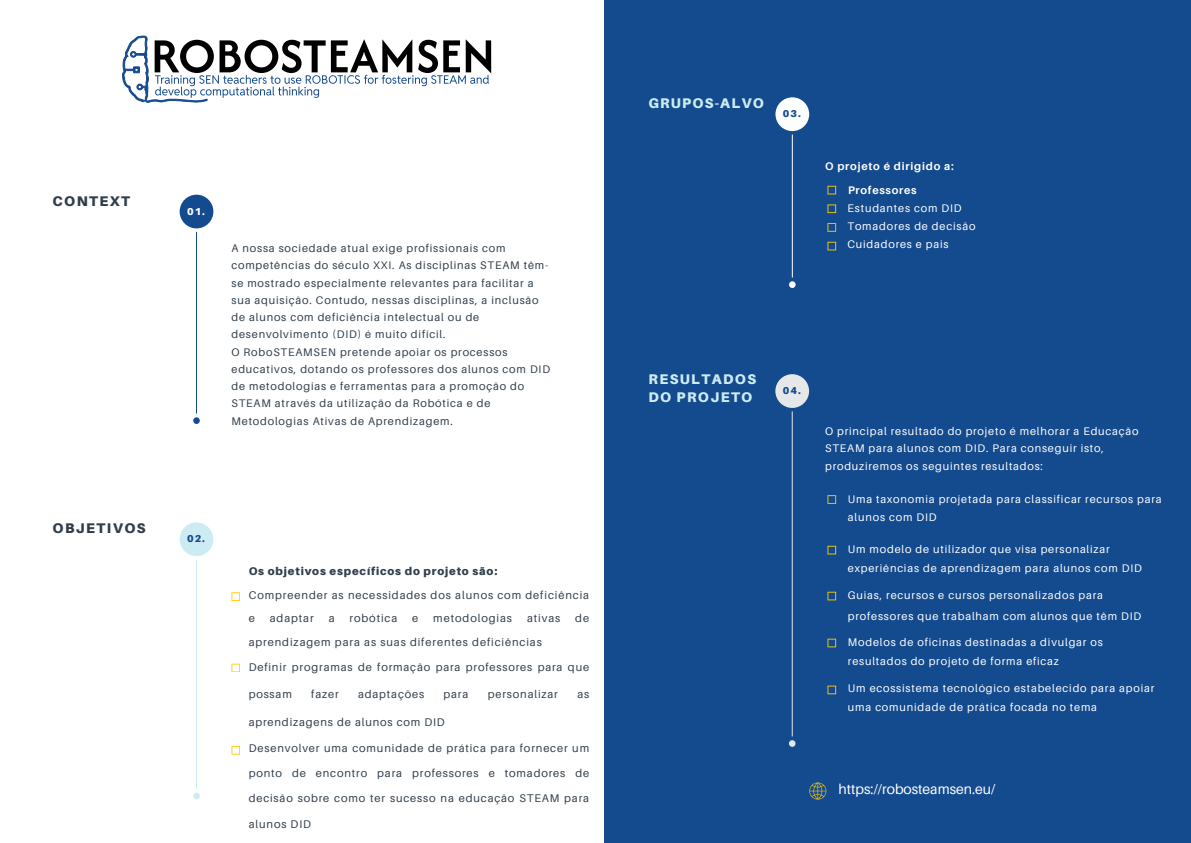
<style>
.page{position:relative;width:1191px;height:843px;background:#fff}
.page>*{position:absolute;margin:0;border:0;box-sizing:border-box;transform-origin:0 0}
.t1{font:900 14px/18px "Aileron";letter-spacing:.1em;color:#ccebf3}
.t2{font:14px "Aileron";color:#fdfefe}
.t3{font:900 14px "Aileron";letter-spacing:.1em;color:#313e4b}
.t4{font:11.1px/23.5px "Aileron";letter-spacing:.075em;color:#313e4b}
.t5{font:11px/18.4px "Aileron";letter-spacing:.075em;color:#fff}
.t6{font:11px/17.2px "Aileron";letter-spacing:.075em;color:#313e4b}
.t7{font:700 11px/23.2px "Aileron";letter-spacing:.075em;color:#fff}
.t8{font:900 10px "Aileron";color:#144a8e}
.t9{font:900 10px "Aileron";color:#fff}
.s1{font-weight:900}
</style>
<div class="page">
<div style="left:193px;top:417px;width:7px;height:7px;background:#144a8e;border-radius:50%"></div>
<svg style="left:196px;top:232px;width:1px;height:181px"></svg>
<div style="left:180px;top:195px;width:33px;height:33px;background:#144a8e;border-radius:50%"></div>
<div style="left:193px;top:792px;width:7px;height:7px;background:#ccebf3;border-radius:50%"></div>
<svg style="left:196px;top:559px;width:1px;height:229px"></svg>
<div style="left:180px;top:522px;width:33px;height:34px;background:#ccebf3;border-radius:50%"></div>
<svg style="left:122px;top:36px;width:369px;height:67px"></svg>
<svg style="left:231px;top:592px;width:9px;height:8px"></svg>
<svg style="left:231px;top:663px;width:9px;height:9px"></svg>
<svg style="left:231px;top:746px;width:9px;height:8px"></svg>
<div style="left:604px;top:0;width:586px;height:842px;background:#144a8e"></div>
<svg style="left:809px;top:782px;width:17px;height:17px"></svg>
<svg style="left:827px;top:685px;width:9px;height:9px"></svg>
<svg style="left:827px;top:638px;width:9px;height:9px"></svg>
<svg style="left:827px;top:591px;width:9px;height:9px"></svg>
<svg style="left:827px;top:545px;width:9px;height:9px"></svg>
<svg style="left:827px;top:495px;width:9px;height:8px"></svg>
<svg style="left:788px;top:740px;width:7px;height:6px"></svg>
<svg style="left:791px;top:411px;width:1px;height:325px"></svg>
<div style="left:775px;top:374px;width:34px;height:34px;background:#e6e7e8;border-radius:50%"></div>
<svg style="left:827px;top:242px;width:9px;height:8px"></svg>
<svg style="left:827px;top:223px;width:9px;height:9px"></svg>
<svg style="left:827px;top:204px;width:9px;height:9px"></svg>
<svg style="left:827px;top:186px;width:9px;height:8px"></svg>
<div style="left:789px;top:281px;width:6px;height:7px;background:#fff;border-radius:50%"></div>
<svg style="left:791px;top:134px;width:1px;height:143px"></svg>
<div style="left:775px;top:97px;width:34px;height:34px;background:#fdfefe;border-radius:50%"></div>
<h1 class="t3" style="left:53px;top:192px;width:79px">CONTEXT</h1>
<p class="t3" style="left:53px;top:519px;width:95px">OBJETIVOS</p>
<p class="t9" style="left:187px;top:205px;width:19px">01.</p>
<p class="t6" style="left:231px;top:239px;width:320px">A nossa sociedade atual exige profissionais com competências do século XXI. As disciplinas STEAM têm&shy;se mostrado especialmente relevantes para facilitar a sua aquisição. Contudo, nessas disciplinas, a inclusão de alunos com deficiência intelectual ou de desenvolvimento (DID) é muito difícil.<br>O RoboSTEAMSEN pretende apoiar os processos educativos, dotando os professores dos alunos com DID de metodologias e ferramentas para a promoção do STEAM através da utilização da Robótica e de Metodologias Ativas de Aprendizagem.</p>
<h3 class="t8" style="left:187px;top:532px;width:19px">02.</h3>
<h3 class="t4" style="left:249px;top:559px;width:342px"><span class="s1">Os objetivos específicos do projeto são:<br></span>Compreender as necessidades dos alunos com deficiência e</h3>
<h3 class="t4" style="left:270px;top:606px;width:45px">adaptar</h3>
<h3 class="t4" style="left:328px;top:606px;width:7px">a</h3>
<h3 class="t4" style="left:349px;top:606px;width:49px">robótica</h3>
<h3 class="t4" style="left:412px;top:606px;width:8px">e</h3>
<h3 class="t4" style="left:433px;top:606px;width:80px">metodologias</h3>
<h3 class="t4" style="left:527px;top:606px;width:35px">ativas</h3>
<h3 class="t4" style="left:575px;top:606px;width:15px">de</h3>
<h3 class="t4" style="left:249px;top:629px;width:294px">aprendizagem para as suas diferentes deficiências</h3>
<h3 class="t4" style="left:249px;top:655px;width:342px">Definir programas de formação para professores para que</h3>
<h3 class="t4" style="left:249px;top:682px;width:45px">possam</h3>
<h3 class="t4" style="left:311px;top:682px;width:29px">fazer</h3>
<h3 class="t4" style="left:358px;top:682px;width:67px">adaptações</h3>
<h3 class="t4" style="left:443px;top:682px;width:26px">para</h3>
<h3 class="t4" style="left:488px;top:682px;width:72px">personalizar</h3>
<h3 class="t4" style="left:577px;top:682px;width:13px">as</h3>
<h3 class="t4" style="left:249px;top:709px;width:198px">aprendizagens de alunos com DID</h3>
<h3 class="t4" style="left:249px;top:736px;width:342px">Desenvolver uma comunidade de prática para fornecer um</h3>
<h3 class="t4" style="left:249px;top:761px;width:342px">ponto de encontro para professores e tomadores de</h3>
<h3 class="t4" style="left:249px;top:786px;width:342px">decisão sobre como ter sucesso na educação STEAM para</h3>
<h3 class="t4" style="left:249px;top:811px;width:64px">alunos DID</h3>
<p class="t1" style="left:648px;top:94px;width:117px">GRUPOS-ALVO</p>
<p class="t8" style="left:782px;top:108px;width:19px">03.</p>
<p class="t7" style="left:848px;top:155px;width:107px;text-indent:-23px">O projeto é dirigido a:<br>Professores</p>
<p class="t5" style="left:847px;top:198px;width:129px">Estudantes com DID<br>Tomadores de decisão<br>Cuidadores e pais</p>
<h3 class="t1" style="left:648px;top:370px;width:109px">RESULTADOS<br>DO PROJETO</h3>
<h1 class="t8" style="left:782px;top:384px;width:19px">04.</h1>
<h1 class="t5" style="left:825px;top:422px;width:315px;line-height:17.2px">O principal resultado do projeto é melhorar a Educação<br>STEAM para alunos com DID. Para conseguir isto, produziremos os seguintes resultados:</h1>
<h3 class="t5" style="left:847px;top:489px;width:315px;line-height:18px">Uma taxonomia projetada para classificar recursos para alunos com DID</h3>
<h3 class="t5" style="left:847px;top:539px;width:295px;line-height:19.5px">Um modelo de utilizador que visa personalizar experiências de aprendizagem para alunos com DID</h3>
<h3 class="t5" style="left:847px;top:584px;width:295px;line-height:21px">Guias, recursos e cursos personalizados para professores que trabalham com alunos que têm DID</h3>
<h3 class="t5" style="left:847px;top:632px;width:256px;line-height:18.8px">Modelos de oficinas destinadas a divulgar os resultados do projeto de forma eficaz</h3>
<h3 class="t5" style="left:847px;top:677px;width:308px;line-height:19.5px">Um ecossistema tecnológico estabelecido para apoiar uma comunidade de prática focada no tema</h3>
<h1 class="t2" style="left:838px;top:780px;width:158px">https://robosteamsen.eu/</h1>
</div>
